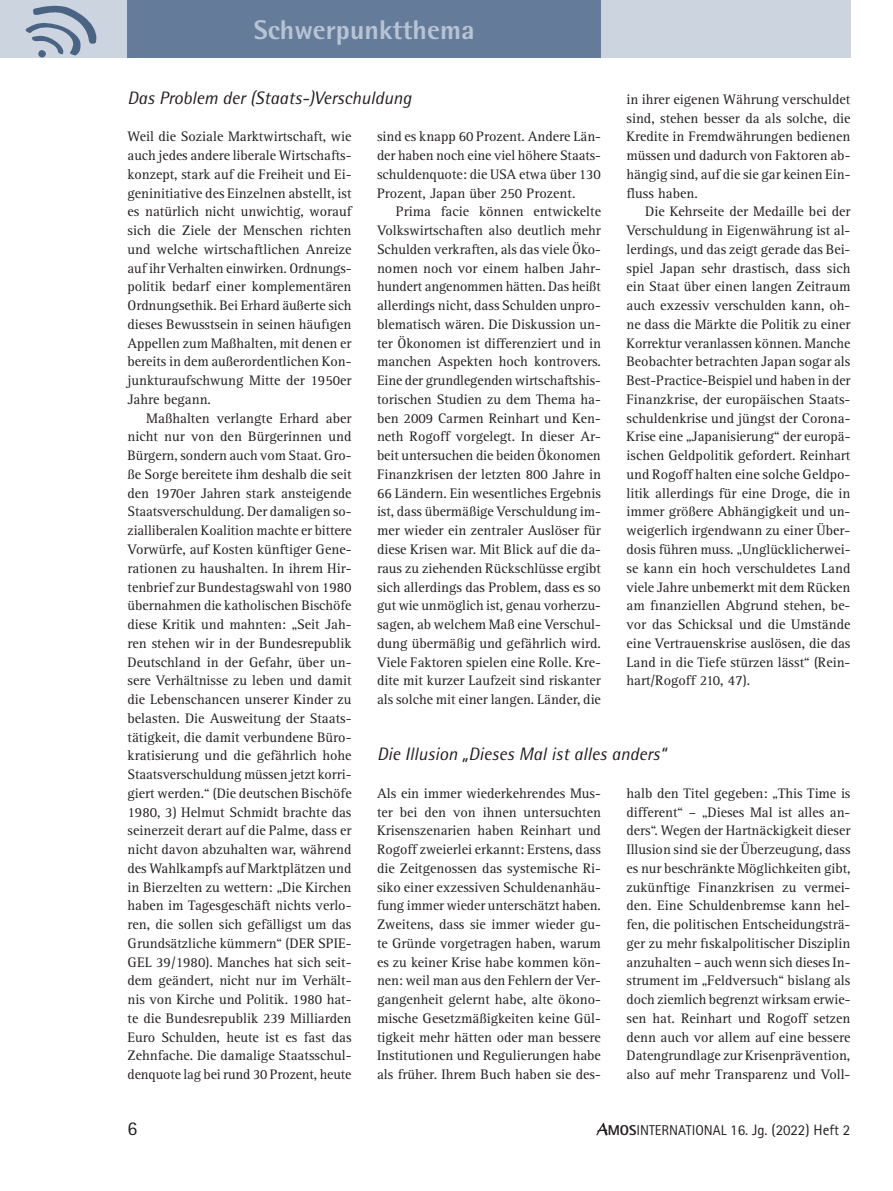
<style>
.page{position:relative;width:893px;height:1191px;background:#fff}
.page>*{position:absolute;margin:0;border:0;box-sizing:border-box;transform-origin:0 0}
.t1{font:800 27px "Rotis Semi Sans";color:#b8c3d4}
.t2{font:19.5px "Rotis Sans Serif";color:#231f20}
.ZÜ01_2sp__Master{font:italic 18px "Rotis Semi Sans";color:#231f20}
.t3{font:15px "Rotis Sans Serif";color:#231f20}
.mE{font:14.25px/18.8px "Rotis Serif";color:#231f20;text-align:justify}
.oE__Master{font:14.25px/18.8px "Rotis Serif";color:#231f20;text-align:justify}
.s1{font-weight:800;font-size:14.25px}
.s2{font-size:14.25px}
</style>
<div class="page">
<div style="left:0;top:0;width:850px;height:57px;background:#ccd4e0"></div>
<div style="left:128px;top:0;width:473px;height:57px;background:#647b99"></div>
<svg style="left:596px;top:1122px;width:12px;height:13px"></svg>
<svg style="left:25px;top:6px;width:71px;height:52px"></svg>
<h1 class="t1" style="left:254px;top:13px;width:222px">Schwerpunktthema</h1>
<p class="ZÜ01_2sp__Master" style="left:128px;top:87px;width:285px">Das Problem der (Staats-)Verschuldung</p>
<p class="oE__Master" style="left:128px;top:128px;width:226px">Weil die Soziale Marktwirtschaft, wie auch jedes andere liberale Wirtschafts&shy;konzept, stark auf die Freiheit und Ei&shy;geninitiative des Einzelnen abstellt, ist es natürlich nicht unwichtig, worauf sich die Ziele der Menschen richten und welche wirtschaftlichen Anreize auf ihr Verhalten einwirken. Ordnungs&shy;politik bedarf einer komplementären Ordnungsethik. Bei Erhard äußerte sich dieses Bewusstsein in seinen häufigen Appellen zum Maßhalten, mit denen er bereits in dem außerordentlichen Kon&shy;junkturaufschwung Mitte der 1950er Jahre begann.</p>
<p class="mE" style="left:128px;top:409px;width:226px;text-indent:19px">Maßhalten verlangte Erhard aber nicht nur von den Bürgerinnen und Bürgern, sondern auch vom Staat. Gro&shy;ße Sorge bereitete ihm deshalb die seit den 1970er Jahren stark ansteigende Staatsverschuldung. Der damaligen so&shy;zialliberalen Koalition machte er bittere Vorwürfe, auf Kosten künftiger Gene&shy;rationen zu haushalten. In ihrem Hir&shy;tenbrief zur Bundestagswahl von 1980 übernahmen die katholischen Bischöfe diese Kritik und mahnten: „Seit Jah&shy;ren stehen wir in der Bundesrepublik Deutschland in der Gefahr, über un&shy;sere Verhältnisse zu leben und damit die Lebenschancen unserer Kinder zu belasten. Die Ausweitung der Staats&shy;tätigkeit, die damit verbundene Büro&shy;kratisierung und die gefährlich hohe Staatsverschuldung müssen jetzt korri&shy;giert werden.“ (Die deutschen Bischöfe 1980, 3) Helmut Schmidt brachte das seinerzeit derart auf die Palme, dass er nicht davon abzuhalten war, während des Wahlkampfs auf Marktplätzen und in Bierzelten zu wettern: „Die Kirchen haben im Tagesgeschäft nichts verlo&shy;ren, die sollen sich gefälligst um das Grundsätzliche kümmern“ (DER SPIE-GEL 39/1980). Manches hat sich seit&shy;dem geändert, nicht nur im Verhält&shy;nis von Kirche und Politik. 1980 hat&shy;te die Bundesrepublik 239 Milliarden Euro Schulden, heute ist es fast das Zehnfache. Die damalige Staatsschul&shy;denquote lag bei rund 30 Prozent, heute</p>
<p class="mE" style="left:626px;top:90px;width:225px">in ihrer eigenen Währung verschuldet sind, stehen besser da als solche, die Kredite in Fremdwährungen bedienen müssen und dadurch von Faktoren ab&shy;hängig sind, auf die sie gar keinen Ein&shy;fluss haben.</p>
<p class="mE" style="left:626px;top:203px;width:225px;text-indent:19px">Die Kehrseite der Medaille bei der Verschuldung in Eigenwährung ist al&shy;lerdings, und das zeigt gerade das Bei&shy;spiel Japan sehr drastisch, dass sich ein Staat über einen langen Zeitraum auch exzessiv verschulden kann, oh&shy;ne dass die Märkte die Politik zu einer Korrektur veranlassen können. Manche Beobachter betrachten Japan sogar als Best-Practice-Beispiel und haben in der Finanzkrise, der europäischen Staats&shy;schuldenkrise und jüngst der Corona-Krise eine „Japanisierung“ der europä&shy;ischen Geldpolitik gefordert. Reinhart und Rogoff halten eine solche Geldpo&shy;litik allerdings für eine Droge, die in immer größere Abhängigkeit und un&shy;weigerlich irgendwann zu einer Über&shy;dosis führen muss. „Unglücklicherwei&shy;se kann ein hoch verschuldetes Land viele Jahre unbemerkt mit dem Rücken am finanziellen Abgrund stehen, be&shy;vor das Schicksal und die Umstände eine Vertrauenskrise auslösen, die das Land in die Tiefe stürzen lässt“ (Rein&shy;hart/Rogoff 210, 47).</p>
<p class="mE" style="left:377px;top:128px;width:225px">sind es knapp 60 Prozent. Andere Län&shy;der haben noch eine viel höhere Staats&shy;schuldenquote: die USA etwa über 130<br>Prozent, Japan über 250 Prozent.</p>
<p class="mE" style="left:377px;top:203px;width:225px;text-indent:19px">Prima facie können entwickelte Volkswirtschaften also deutlich mehr Schulden verkraften, als das viele Öko&shy;nomen noch vor einem halben Jahr&shy;hundert angenommen hätten. Das heißt allerdings nicht, dass Schulden unpro&shy;blematisch wären. Die Diskussion un&shy;ter Ökonomen ist differenziert und in manchen Aspekten hoch kontrovers.<br>Eine der grundlegenden wirtschaftshis&shy;torischen Studien zu dem Thema ha&shy;ben 2009 Carmen Reinhart und Ken&shy;neth Rogoff vorgelegt. In dieser Ar&shy;beit untersuchen die beiden Ökonomen Finanzkrisen der letzten 800 Jahre in 66 Ländern. Ein wesentliches Ergebnis ist, dass übermäßige Verschuldung im&shy;mer wieder ein zentraler Auslöser für diese Krisen war. Mit Blick auf die da&shy;raus zu ziehenden Rückschlüsse ergibt sich allerdings das Problem, dass es so gut wie unmöglich ist, genau vorherzu&shy;sagen, ab welchem Maß eine Verschul&shy;dung übermäßig und gefährlich wird.<br>Viele Faktoren spielen eine Rolle. Kre&shy;dite mit kurzer Laufzeit sind riskanter als solche mit einer langen. Länder, die</p>
<p class="ZÜ01_2sp__Master" style="left:377px;top:743px;width:290px">Die Illusion „Dieses Mal ist alles anders“</p>
<p class="oE__Master" style="left:377px;top:784px;width:225px">Als ein immer wiederkehrendes Mus&shy;ter bei den von ihnen untersuchten Krisenszenarien haben Reinhart und Rogoff zweierlei erkannt: Erstens, dass die Zeitgenossen das systemische Ri&shy;siko einer exzessiven Schuldenanhäu&shy;fung immer wieder unterschätzt haben.<br>Zweitens, dass sie immer wieder gu&shy;te Gründe vorgetragen haben, warum es zu keiner Krise habe kommen kön&shy;nen: weil man aus den Fehlern der Ver&shy;gangenheit gelernt habe, alte ökono&shy;mische Gesetzmäßigkeiten keine Gül&shy;tigkeit mehr hätten oder man bessere Institutionen und Regulierungen habe als früher. Ihrem Buch haben sie des-</p>
<p class="oE__Master" style="left:626px;top:784px;width:226px">halb den Titel gegeben: „This Time is different“ – „Dieses Mal ist alles an&shy;ders“. Wegen der Hartnäckigkeit dieser Illusion sind sie der Überzeugung, dass es nur beschränkte Möglichkeiten gibt, zukünftige Finanzkrisen zu vermei&shy;den. Eine Schuldenbremse kann hel&shy;fen, die politischen Entscheidungsträ&shy;ger zu mehr fiskalpolitischer Disziplin anzuhalten – auch wenn sich dieses In&shy;strument im „Feldversuch“ bislang als doch ziemlich begrenzt wirksam erwie&shy;sen hat. Reinhart und Rogoff setzen denn auch vor allem auf eine bessere Datengrundlage zur Krisenprävention, also auf mehr Transparenz und Voll-</p>
<h2 class="t2" style="left:128px;top:1117px;width:11px">6</h2>
<p class="t3" style="left:608px;top:1121px;width:244px"><span class="s1">MOS</span><span class="s2">INTERNATIONAL</span> 16. Jg. (2022) Heft 2</p>
</div>
